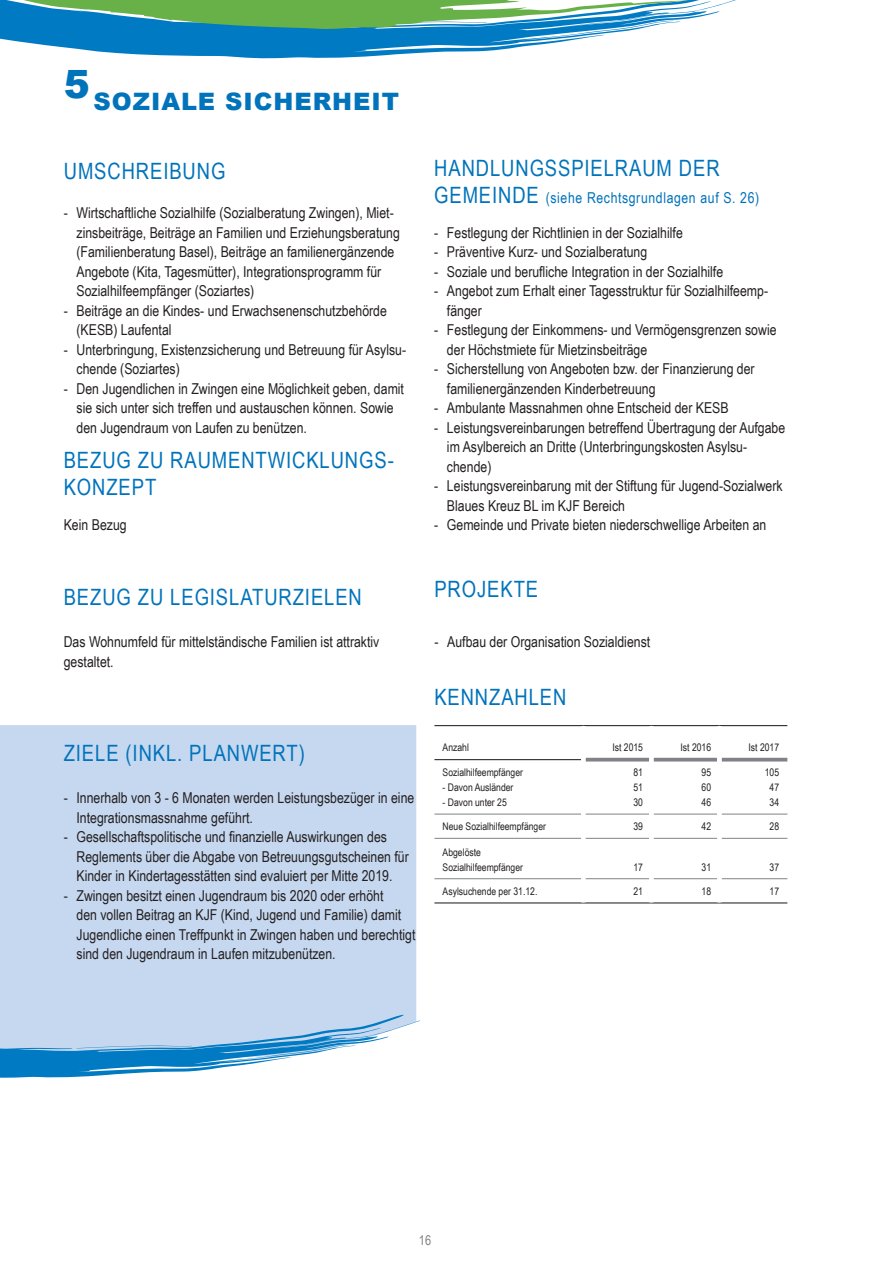
<style>
.page{position:relative;width:893px;height:1263px;background:#fff}
.page>*{position:absolute;margin:0;border:0;box-sizing:border-box;transform-origin:0 0}
.t1{font:900 24px "Arial";letter-spacing:.04em;color:#0173bb}
.t2{font:22.5px/27px "Arial Narrow";letter-spacing:.04em;color:#0173bb}
.t3{font:15px/19.5px "Arial Narrow";color:#231f20}
.t4{font:15px "Arial Narrow";letter-spacing:.04em;color:#0173bb}
.t5{font:13.5px "Arial Narrow";color:#808285}
.t6{font:10.5px/15px "Arial Narrow";color:#231f20;text-align:justify}
.s1{font-size:22.5px}
</style>
<div class="page">
<svg style="left:0;top:0;width:736px;height:59px"></svg>
<div style="left:0;top:725px;width:416px;height:256px;background:#c6d8ef"></div>
<svg style="left:0;top:981px;width:420px;height:97px"></svg>
<hr style="left:585px;top:758px;width:64px;height:3px;background:#808285">
<hr style="left:654px;top:758px;width:63px;height:3px;background:#808285">
<hr style="left:722px;top:758px;width:65px;height:3px;background:#808285">
<hr style="left:434px;top:814px;width:147px;height:1px;background:#808285">
<hr style="left:585px;top:814px;width:64px;height:1px;background:#808285">
<hr style="left:654px;top:814px;width:63px;height:1px;background:#808285">
<hr style="left:722px;top:814px;width:65px;height:1px;background:#808285">
<hr style="left:434px;top:838px;width:147px;height:1px;background:#808285">
<hr style="left:585px;top:838px;width:64px;height:1px;background:#808285">
<hr style="left:654px;top:838px;width:63px;height:1px;background:#808285">
<hr style="left:722px;top:838px;width:65px;height:1px;background:#808285">
<hr style="left:434px;top:878px;width:147px;height:1px;background:#808285">
<hr style="left:585px;top:878px;width:64px;height:1px;background:#808285">
<hr style="left:654px;top:878px;width:63px;height:1px;background:#808285">
<hr style="left:722px;top:878px;width:65px;height:1px;background:#808285">
<hr style="left:583px;top:725px;width:68px;height:1px;background:#231f20">
<hr style="left:651px;top:725px;width:68px;height:1px;background:#231f20">
<hr style="left:719px;top:725px;width:68px;height:1px;background:#231f20">
<hr style="left:434px;top:725px;width:149px;height:1px;background:#231f20">
<hr style="left:434px;top:759px;width:147px;height:1px;background:#231f20">
<hr style="left:434px;top:902px;width:149px;height:1px;background:#231f20">
<hr style="left:583px;top:902px;width:68px;height:1px;background:#231f20">
<hr style="left:651px;top:902px;width:68px;height:1px;background:#231f20">
<hr style="left:719px;top:902px;width:68px;height:1px;background:#231f20">
<h1 class="t1" style="left:64px;top:84px;width:337px"><sup>5</sup> SOZIALE SICHERHEIT</h1>
<h2 class="t2" style="left:64px;top:157px;width:163px">UMSCHREIBUNG</h2>
<p class="t3" style="left:77px;top:202px;width:325px;text-indent:-13px">- Wirtschaftliche Sozialhilfe (Sozialberatung Zwingen), Miet&shy;zinsbeiträge, Beiträge an Familien und Erziehungsberatung (Familienberatung Basel), Beiträge an familienergänzende Angebote (Kita, Tagesmütter), Integrationsprogramm für Sozialhilfeempfänger (Soziartes)</p>
<p class="t3" style="left:77px;top:300px;width:312px;text-indent:-13px">- Beiträge an die Kindes- und Erwachsenenschutzbehörde (KESB) Laufental</p>
<p class="t3" style="left:77px;top:339px;width:331px;text-indent:-13px">- Unterbringung, Existenzsicherung und Betreuung für Asylsu&shy;chende (Soziartes)</p>
<p class="t3" style="left:77px;top:378px;width:329px;text-indent:-13px">- Den Jugendlichen in Zwingen eine Möglichkeit geben, damit sie sich unter sich treffen und austauschen können. Sowie den Jugendraum von Laufen zu benützen.</p>
<h2 class="t2" style="left:64px;top:446px;width:332px">BEZUG ZU RAUMENTWICKLUNGS-<br>KONZEPT</h2>
<p class="t3" style="left:64px;top:514px;width:64px">Kein Bezug</p>
<h2 class="t2" style="left:64px;top:583px;width:300px">BEZUG ZU LEGISLATURZIELEN</h2>
<p class="t3" style="left:64px;top:631px;width:317px">Das Wohnumfeld für mittelständische Familien ist attraktiv gestaltet.</p>
<h2 class="t2" style="left:64px;top:739px;width:243px">ZIELE (INKL. PLANWERT)</h2>
<p class="t3" style="left:77px;top:787px;width:339px;text-indent:-13px">- Innerhalb von 3 - 6 Monaten werden Leistungsbezüger in eine<br>Integrationsmassnahme geführt.</p>
<p class="t3" style="left:77px;top:826px;width:334px;text-indent:-13px">- Gesellschaftspolitische und finanzielle Auswirkungen des<br>Reglements über die Abgabe von Betreuungsgutscheinen für<br>Kinder in Kindertagesstätten sind evaluiert per Mitte 2019.</p>
<p class="t3" style="left:77px;top:885px;width:340px;text-indent:-13px">- Zwingen besitzt einen Jugendraum bis 2020 oder erhöht<br>den vollen Beitrag an KJF (Kind, Jugend und Familie) damit Jugendliche einen Treffpunkt in Zwingen haben und berechtigt sind den Jugendraum in Laufen mitzubenützen.</p>
<h2 class="t2" style="left:434px;top:154px;width:287px">HANDLUNGSSPIELRAUM DER</h2>
<p class="t4" style="left:434px;top:187px;width:326px"><span class="s1">GEMEINDE</span> (siehe Rechtsgrundlagen auf S. 26)</p>
<p class="t3" style="left:434px;top:222px;width:250px">- Festlegung der Richtlinien in der Sozialhilfe</p>
<p class="t3" style="left:434px;top:241px;width:215px">- Präventive Kurz- und Sozialberatung</p>
<p class="t3" style="left:434px;top:261px;width:290px">- Soziale und berufliche Integration in der Sozialhilfe</p>
<p class="t3" style="left:447px;top:280px;width:323px;text-indent:-13px">- Angebot zum Erhalt einer Tagesstruktur für Sozialhilfeemp&shy;fänger</p>
<p class="t3" style="left:447px;top:319px;width:331px;text-indent:-13px">- Festlegung der Einkommens- und Vermögensgrenzen sowie der Höchstmiete für Mietzinsbeiträge</p>
<p class="t3" style="left:447px;top:358px;width:309px;text-indent:-13px">- Sicherstellung von Angeboten bzw. der Finanzierung der familienergänzenden Kinderbetreuung</p>
<p class="t3" style="left:434px;top:397px;width:296px">- Ambulante Massnahmen ohne Entscheid der KESB</p>
<p class="t3" style="left:447px;top:417px;width:340px;text-indent:-13px">- Leistungsvereinbarungen betreffend Übertragung der Aufgabe im Asylbereich an Dritte (Unterbringungskosten Asylsu&shy;chende)</p>
<p class="t3" style="left:447px;top:475px;width:337px;text-indent:-13px">- Leistungsvereinbarung mit der Stiftung für Jugend-Sozialwerk<br>Blaues Kreuz BL im KJF Bereich</p>
<p class="t3" style="left:434px;top:514px;width:334px">- Gemeinde und Private bieten niederschwellige Arbeiten an</p>
<h2 class="t2" style="left:434px;top:574px;width:105px">PROJEKTE</h2>
<p class="t3" style="left:434px;top:631px;width:217px">- Aufbau der Organisation Sozialdienst</p>
<h2 class="t2" style="left:434px;top:683px;width:134px">KENNZAHLEN</h2>
<p class="t6" style="left:443px;top:740px;width:28px">Anzahl</p>
<p class="t6" style="left:612px;top:740px;width:32px">Ist 2015</p>
<p class="t6" style="left:680px;top:740px;width:32px">Ist 2016</p>
<p class="t6" style="left:748px;top:740px;width:32px">Ist 2017</p>
<p class="t6" style="left:443px;top:764px;width:82px">Sozialhilfeempfänger</p>
<p class="t6" style="left:443px;top:779px;width:72px">- Davon Ausländer</p>
<p class="t6" style="left:443px;top:794px;width:66px">- Davon unter 25</p>
<p class="t6" style="left:633px;top:764px;width:11px">81<br>51<br>30</p>
<p class="t6" style="left:702px;top:764px;width:11px">95<br>60<br>46</p>
<p class="t6" style="left:765px;top:764px;width:16px;text-align:center">105<br>47<br>34</p>
<p class="t6" style="left:443px;top:818px;width:105px">Neue Sozialhilfeempfänger</p>
<p class="t6" style="left:633px;top:818px;width:11px">39</p>
<p class="t6" style="left:702px;top:818px;width:11px">42</p>
<p class="t6" style="left:770px;top:818px;width:11px">28</p>
<p class="t6" style="left:443px;top:844px;width:82px">Abgelöste<br>Sozialhilfeempfänger</p>
<p class="t6" style="left:633px;top:859px;width:11px">17</p>
<p class="t6" style="left:702px;top:859px;width:11px">31</p>
<p class="t6" style="left:770px;top:859px;width:11px">37</p>
<p class="t6" style="left:443px;top:883px;width:96px">Asylsuchende per 31.12.</p>
<p class="t6" style="left:633px;top:883px;width:11px">21</p>
<p class="t6" style="left:702px;top:883px;width:11px">18</p>
<p class="t6" style="left:770px;top:883px;width:11px">17</p>
<p class="t5" style="left:419px;top:1230px;width:14px">16</p>
</div>
